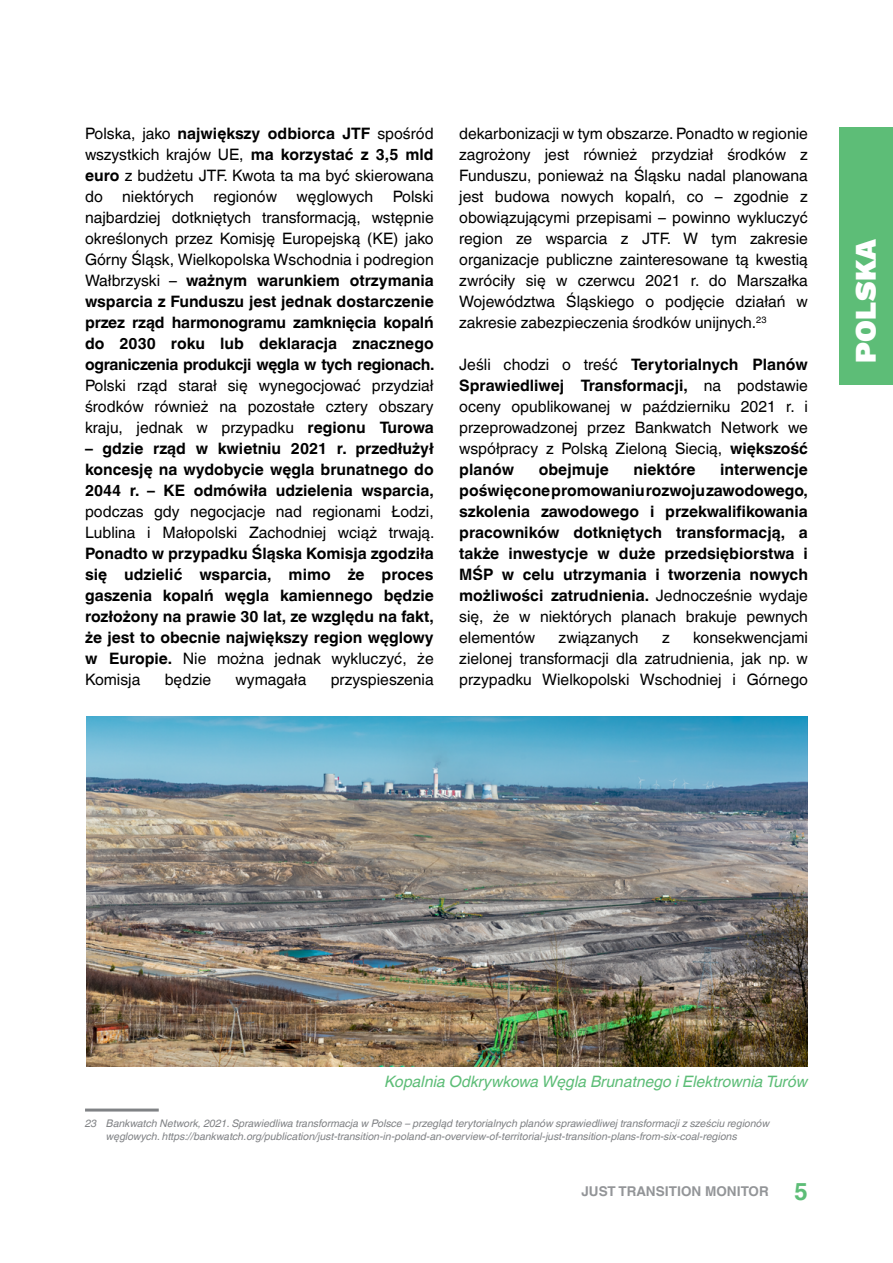
<style>
.page{position:relative;width:893px;height:1263px;background:#fff}
.page>*{position:absolute;margin:0;border:0;box-sizing:border-box;transform-origin:0 0}
.t1{font:900 30px "Work Sans";letter-spacing:.01em;color:#fff}
.t2{font:15.75px/21px "Helvetica World";color:#000;text-align:justify}
.t3{font:700 15.75px/21px "Helvetica World";color:#000;text-align:justify}
.t4{font:italic 15.75px "Helvetica World";color:#5dbd77}
.t5{font:700 13.5px "Helvetica World";color:#939598}
.t6{font:italic 10.5px/12.6px "Helvetica World";color:#808285}
.s1{font-weight:700}
.s2{font-weight:400}
.s3{font-size:24px;color:#5dbd77}
</style>
<div class="page">
<hr style="left:85px;top:1108px;width:74px;height:3px;background:#808285">
<img style="left:87px;top:716px;width:721px;height:350px">
<div style="left:840px;top:127px;width:53px;height:258px;background:#5dbd77"></div>
<p class="t2" style="left:85px;top:123px;width:351px">Polska, jako <span class="s1">największy odbiorca JTF</span> spośród wszystkich krajów UE, <span class="s1">ma korzystać z 3,5 mld euro</span> z budżetu JTF. Kwota ta ma być skierowana do niektórych regionów węglowych Polski najbardziej dotkniętych transformacją, wstępnie określonych przez Komisję Europejską (KE) jako Górny Śląsk, Wielkopolska Wschodnia i podregion Wałbrzyski – <span class="s1">ważnym warunkiem otrzymania wsparcia z Funduszu jest jednak dostarczenie przez rząd harmonogramu zamknięcia kopalń do 2030 roku lub deklaracja znacznego ograniczenia produkcji węgla w tych regionach.</span></p>
<p class="t2" style="left:85px;top:375px;width:350px">Polski rząd starał się wynegocjować przydział środków również na pozostałe cztery obszary kraju, jednak w przypadku <span class="s1">regionu Turowa</span></p>
<p class="t3" style="left:85px;top:438px;width:350px">– gdzie rząd w kwietniu 2021 r. przedłużył koncesję na wydobycie węgla brunatnego do 2044 r. – KE odmówiła udzielenia wsparcia,</p>
<p class="t2" style="left:85px;top:501px;width:351px">podczas gdy negocjacje nad regionami Łodzi,<br>Lublina i Małopolski Zachodniej wciąż trwają.</p>
<p class="t3" style="left:85px;top:543px;width:350px">Ponadto w przypadku Śląska Komisja zgodziła się udzielić wsparcia, mimo że proces gaszenia kopalń węgla kamiennego będzie rozłożony na prawie 30 lat, ze względu na fakt, że jest to obecnie największy region węglowy w Europie. <span class="s2">Nie można jednak wykluczyć, że Komisja</span></p>
<p class="t2" style="left:165px;top:669px;width:48px">będzie</p>
<p class="t2" style="left:236px;top:669px;width:72px">wymagała</p>
<p class="t2" style="left:331px;top:669px;width:105px">przyspieszenia</p>
<p class="t2" style="left:459px;top:123px;width:350px">dekarbonizacji w tym obszarze. Ponadto w regionie zagrożony jest również przydział środków z Funduszu, ponieważ na Śląsku nadal planowana jest budowa nowych kopalń, co – zgodnie z obowiązującymi przepisami – powinno wykluczyć region ze wsparcia z JTF. W tym zakresie organizacje publiczne zainteresowane tą kwestią zwróciły się w czerwcu 2021 r. do Marszałka Województwa Śląskiego o podjęcie działań w zakresie zabezpieczenia środków unijnych.<sup>23</sup></p>
<p class="t2" style="left:459px;top:354px;width:350px">Jeśli chodzi o treść <span class="s1">Terytorialnych Planów Sprawiedliwej Transformacji,</span> na podstawie oceny opublikowanej w październiku 2021 r. i przeprowadzonej przez Bankwatch Network we współpracy z Polską Zieloną Siecią, <span class="s1">większość planów</span></p>
<p class="t3" style="left:539px;top:459px;width:71px">obejmuje</p>
<p class="t3" style="left:634px;top:459px;width:63px">niektóre</p>
<p class="t3" style="left:459px;top:459px;width:350px;text-indent:261px">interwencje poświęcone promowaniu rozwoju zawodowego, szkolenia zawodowego i przekwalifikowania pracowników dotkniętych transformacją, a także inwestycje w duże przedsiębiorstwa i MŚP w celu utrzymania i tworzenia nowych możliwości zatrudnienia. <span class="s2">Jednocześnie wydaje się, że w niektórych planach brakuje pewnych elementów</span></p>
<p class="t2" style="left:459px;top:627px;width:350px;text-indent:234px">konsekwencjami zielonej transformacji dla zatrudnienia, jak np. w przypadku Wielkopolski Wschodniej i Górnego</p>
<p class="t2" style="left:559px;top:627px;width:82px">związanych</p>
<p class="t2" style="left:662px;top:627px;width:9px">z</p>
<h1 class="t1" style="left:843px;top:363px;width:126px;rotate:-90deg">POLSKA</h1>
<p class="t4" style="left:385px;top:1073px;width:425px">Kopalnia Odkrywkowa Węgla Brunatnego i Elektrownia Turów</p>
<p class="t6" style="left:106px;top:1117px;width:665px;text-indent:-21px">23 Bankwatch Network, 2021. Sprawiedliwa transformacja w Polsce – przegląd terytorialnych planów sprawiedliwej transformacji z sześciu regionów węglowych. https://bankwatch.org/publication/just-transition-in-poland-an-overview-of-territorial-just-transition-plans-from-six-coal-regions</p>
<p class="t5" style="left:581px;top:1184px;width:228px">JUST TRANSITION MONITOR <span class="s3">5</span></p>
</div>
